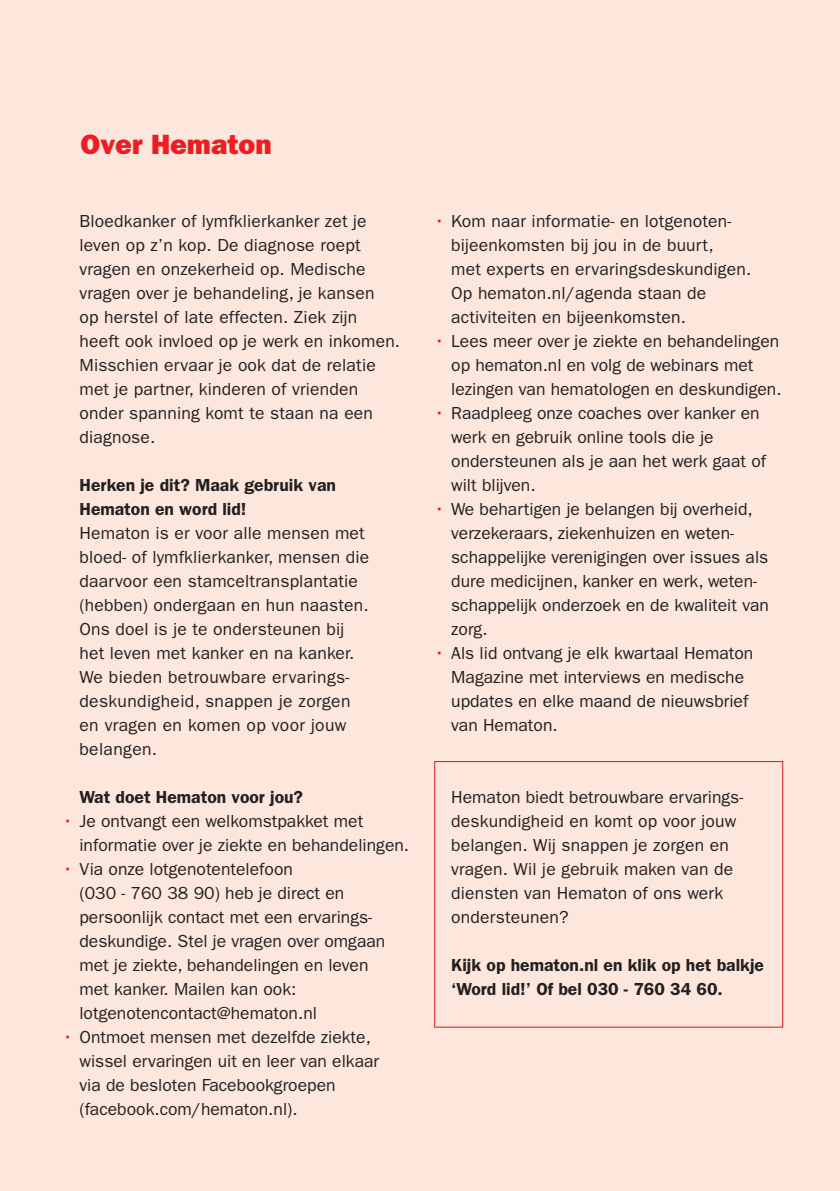
<style>
.page{position:relative;width:840px;height:1191px;background:#fff}
.page>*{position:absolute;margin:0;border:0;box-sizing:border-box;transform-origin:0 0}
.t1{font:28px "ITC Franklin Gothic Std Hvy";color:#ee1d23}
.t2{font:17.6px/24px "ITC Franklin Gothic Std";color:#231f20}
.t3{font:600 17.6px/24px "ITC Franklin Gothic Std";color:#231f20}
.s1{color:#ee1c28}
</style>
<div class="page">
<div style="left:0;top:0;width:839px;height:1191px;background:#fde7dc"></div>
<div style="left:434px;top:761px;width:348px;height:266px;border:1px solid #d7171f"></div>
<p class="t1" style="left:80px;top:128px;width:192px">Over Hematon</p>
<p class="t2" style="left:79px;top:209px;width:322px">Bloedkanker of lymfklierkanker zet je leven op z’n kop. De diagnose roept vragen en onzekerheid op. Medische vragen over je behandeling, je kansen<br>op herstel of late effecten. Ziek zijn heeft ook invloed op je werk en inkomen.<br>Misschien ervaar je ook dat de relatie met je partner, kinderen of vrienden onder spanning komt te staan na een diagnose.</p>
<p class="t3" style="left:79px;top:473px;width:258px">Herken je dit? Maak gebruik van<br>Hematon en word lid!</p>
<p class="t2" style="left:79px;top:521px;width:291px">Hematon is er voor alle mensen met bloed- of lymfklierkanker, mensen die daarvoor een stamceltransplantatie (hebben) ondergaan en hun naasten.<br>Ons doel is je te ondersteunen bij het leven met kanker en na kanker.<br>We bieden betrouwbare ervarings&shy;deskundigheid, snappen je zorgen en vragen en komen op voor jouw belangen.</p>
<p class="t3" style="left:79px;top:785px;width:225px">Wat doet Hematon voor jou?</p>
<p class="t2" style="left:79px;top:809px;width:331px;text-indent:-17px"><span class="s1">•</span> Je ontvangt een welkomstpakket met informatie over je ziekte en behandelingen.</p>
<p class="t2" style="left:79px;top:857px;width:307px;text-indent:-17px"><span class="s1">•</span> Via onze lotgenotentelefoon<br>(030 - 760 38 90) heb je direct en persoonlijk contact met een ervarings&shy;deskundige. Stel je vragen over omgaan met je ziekte, behandelingen en leven met kanker. Mailen kan ook: lotgenotencontact@hematon.nl</p>
<p class="t2" style="left:79px;top:1025px;width:301px;text-indent:-17px"><span class="s1">•</span> Ontmoet mensen met dezelfde ziekte, wissel ervaringen uit en leer van elkaar via de besloten Facebookgroepen (facebook.com/hematon.nl).</p>
<p class="t2" style="left:451px;top:209px;width:301px;text-indent:-17px"><span class="s1">•</span> Kom naar informatie- en lotgenoten&shy;bijeenkomsten bij jou in de buurt,<br>met experts en ervaringsdeskundigen.<br>Op hematon.nl/agenda staan de activiteiten en bijeenkomsten.</p>
<p class="t2" style="left:451px;top:329px;width:332px;text-indent:-17px"><span class="s1">•</span> Lees meer over je ziekte en behandelingen op hematon.nl en volg de webinars met lezingen van hematologen en deskundigen.</p>
<p class="t2" style="left:451px;top:401px;width:316px;text-indent:-17px"><span class="s1">•</span> Raadpleeg onze coaches over kanker en werk en gebruik online tools die je ondersteunen als je aan het werk gaat of wilt blijven.</p>
<p class="t2" style="left:451px;top:497px;width:319px;text-indent:-17px"><span class="s1">•</span> We behartigen je belangen bij overheid, verzekeraars, ziekenhuizen en weten&shy;schappelijke verenigingen over issues als dure medicijnen, kanker en werk, weten&shy;schappelijk onderzoek en de kwaliteit van zorg.</p>
<p class="t2" style="left:451px;top:641px;width:303px;text-indent:-17px"><span class="s1">•</span> Als lid ontvang je elk kwartaal Hematon<br>Magazine met interviews en medische updates en elke maand de nieuwsbrief van Hematon.</p>
<p class="t2" style="left:451px;top:785px;width:293px">Hematon biedt betrouwbare ervarings&shy;deskundigheid en komt op voor jouw belangen. Wij snappen je zorgen en vragen. Wil je gebruik maken van de diensten van Hematon of ons werk ondersteunen?</p>
<p class="t3" style="left:451px;top:953px;width:314px">Kijk op hematon.nl en klik op het balkje ‘Word lid!’ Of bel 030 - 760 34 60.</p>
</div>
